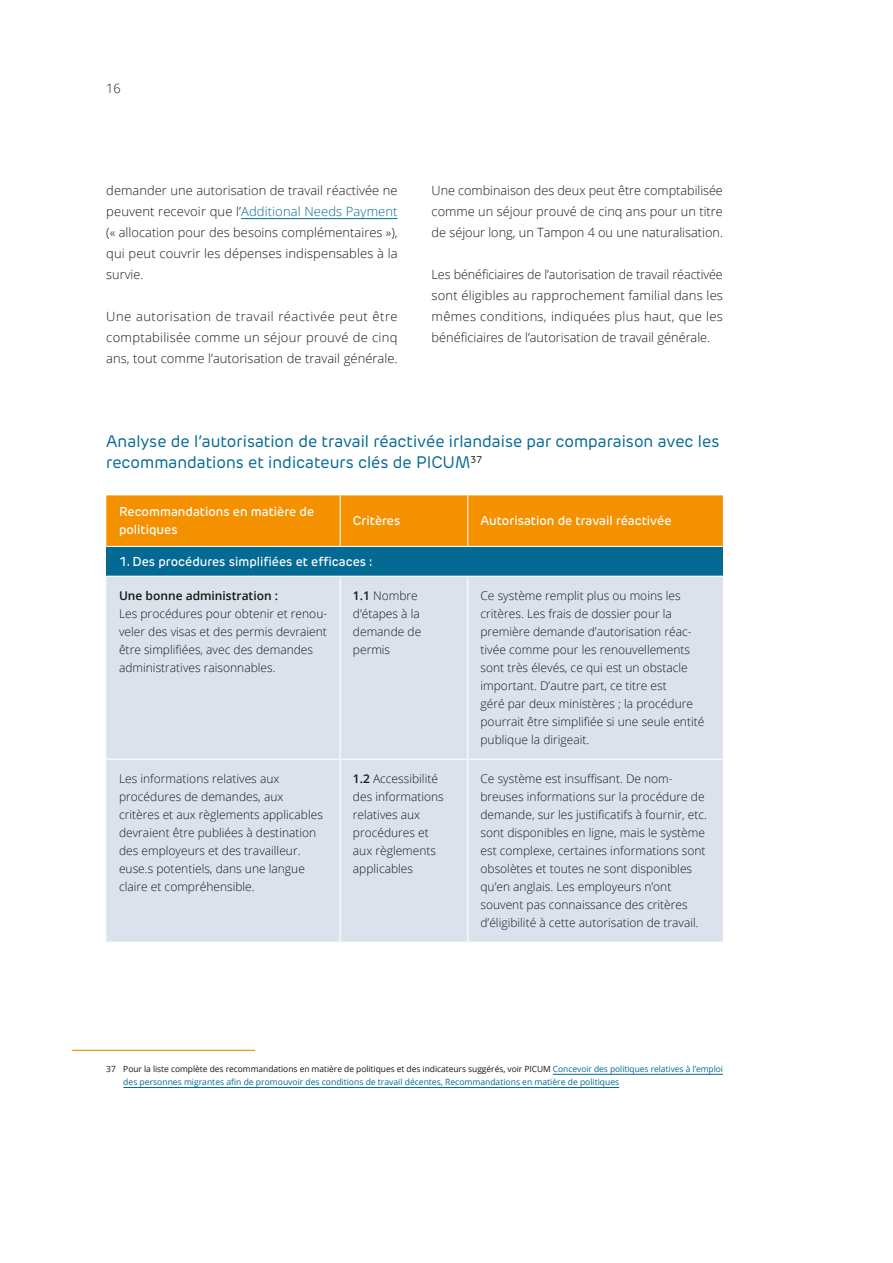
<style>
.page{position:relative;width:893px;height:1263px;background:#fff}
.page>*{position:absolute;margin:0;border:0;box-sizing:border-box;transform-origin:0 0}
.t1{font:16.5px/21px "New Rubrik Edge";color:#046a93}
.t2{font:300 12.75px/21px "Open Sans";color:#181716;text-align:justify}
.t3{font:500 12.75px/18px "New Rubrik Edge";color:#fff}
.t4{font:300 12px/18px "Open Sans";color:#181716}
.t5{font:600 12px "Open Sans";color:#181716}
.t6{font:8.55px/13.2px "Open Sans";letter-spacing:-.005em;color:#046a93}
.s1{color:#046a93}
.s2{font-weight:600}
.s3{color:#181716}
</style>
<div class="page">
<hr style="left:241px;top:218px;width:157px;height:1px;background:#046a93">
<hr style="left:72px;top:1050px;width:183px;height:1px;background:#f39100">
<hr style="left:553px;top:1074px;width:170px;height:1px;background:#046a93">
<hr style="left:123px;top:1087px;width:496px;height:1px;background:#046a93">
<div style="left:106px;top:495px;width:617px;height:51px;background:#f39100"></div>
<div style="left:106px;top:546px;width:617px;height:30px;background:#046a93"></div>
<div style="left:106px;top:577px;width:617px;height:364px;background:#dce2ec"></div>
<hr style="left:340px;top:577px;width:1px;height:182px;background:#fff">
<hr style="left:467px;top:577px;width:1px;height:182px;background:#fff">
<hr style="left:106px;top:759px;width:234px;height:1px;background:#fff">
<hr style="left:340px;top:759px;width:128px;height:1px;background:#fff">
<hr style="left:340px;top:760px;width:1px;height:181px;background:#fff">
<hr style="left:468px;top:759px;width:255px;height:1px;background:#fff">
<hr style="left:467px;top:760px;width:1px;height:181px;background:#fff">
<hr style="left:340px;top:495px;width:1px;height:51px;background:#fff">
<hr style="left:467px;top:495px;width:1px;height:51px;background:#fff">
<hr style="left:106px;top:546px;width:234px;height:1px;background:#fff">
<hr style="left:340px;top:546px;width:128px;height:1px;background:#fff">
<hr style="left:468px;top:546px;width:255px;height:1px;background:#fff">
<p class="t2" style="left:106px;top:77px;width:16px">16</p>
<p class="t2" style="left:106px;top:180px;width:293px">demander une autorisation de travail réactivée ne peuvent recevoir que l’<span class="s1">Additional Needs Payment </span>(« allocation pour des besoins complémentaires »), qui peut couvrir les dépenses indispensables à la survie.</p>
<p class="t2" style="left:106px;top:306px;width:293px">Une autorisation de travail réactivée peut être comptabilisée comme un séjour prouvé de cinq ans, tout comme l’autorisation de travail générale.</p>
<p class="t2" style="left:432px;top:180px;width:293px">Une combinaison des deux peut être comptabilisée comme un séjour prouvé de cinq ans pour un titre de séjour long, un Tampon 4 ou une naturalisation.</p>
<p class="t2" style="left:432px;top:264px;width:293px">Les bénéficiaires de l’autorisation de travail réactivée sont éligibles au rapprochement familial dans les mêmes conditions, indiquées plus haut, que les bénéficiaires de l’autorisation de travail générale.</p>
<h1 class="t1" style="left:106px;top:431px;width:615px">Analyse de l’autorisation de travail réactivée irlandaise par comparaison avec les recommandations et indicateurs clés de PICUM<sup>37</sup></h1>
<p class="t3" style="left:119px;top:503px;width:197px">Recommandations en matière de politiques</p>
<p class="t3" style="left:353px;top:512px;width:49px">Critères</p>
<p class="t3" style="left:480px;top:512px;width:192px">Autorisation de travail réactivée</p>
<p class="t3" style="left:119px;top:552px;width:255px">1. Des procédures simplifiées et efficaces :</p>
<p class="t5" style="left:119px;top:588px;width:160px">Une bonne administration :</p>
<p class="t4" style="left:119px;top:605px;width:210px">Les procédures pour obtenir et renou&shy;veler des visas et des permis devraient être simplifiées, avec des demandes administratives raisonnables.</p>
<p class="t4" style="left:353px;top:587px;width:70px"><span class="s2">1.1</span> Nombre d’étapes à la demande de permis</p>
<p class="t4" style="left:480px;top:587px;width:225px">Ce système remplit plus ou moins les critères. Les frais de dossier pour la première demande d’autorisation réac&shy;tivée comme pour les renouvellements sont très élevés, ce qui est un obstacle important. D’autre part, ce titre est<br>géré par deux ministères ; la procédure pourrait être simplifiée si une seule entité publique la dirigeait.</p>
<p class="t4" style="left:119px;top:769px;width:205px">Les informations relatives aux procédures de demandes, aux critères et aux règlements applicables devraient être publiées à destination des employeurs et des travailleur. euse.s potentiels, dans une langue claire et compréhensible.</p>
<p class="t4" style="left:353px;top:769px;width:92px"><span class="s2">1.2</span> Accessibilité des informations relatives aux procédures et aux règlements applicables</p>
<p class="t4" style="left:480px;top:769px;width:228px">Ce système est insuffisant. De nom&shy;breuses informations sur la procédure de demande, sur les justificatifs à fournir, etc. sont disponibles en ligne, mais le système est complexe, certaines informations sont obsolètes et toutes ne sont disponibles qu’en anglais. Les employeurs n’ont souvent pas connaissance des critères d’éligibilité à cette autorisation de travail.</p>
<p class="t6" style="left:123px;top:1062px;width:601px;text-indent:-17px"><span class="s3">37 Pour la liste complète des recommandations en matière de politiques et des indicateurs suggérés, voir PICUM</span> Concevoir des politiques relatives à l’emploi des personnes migrantes afin de promouvoir des conditions de travail décentes, Recommandations en matière de politiques</p>
</div>
